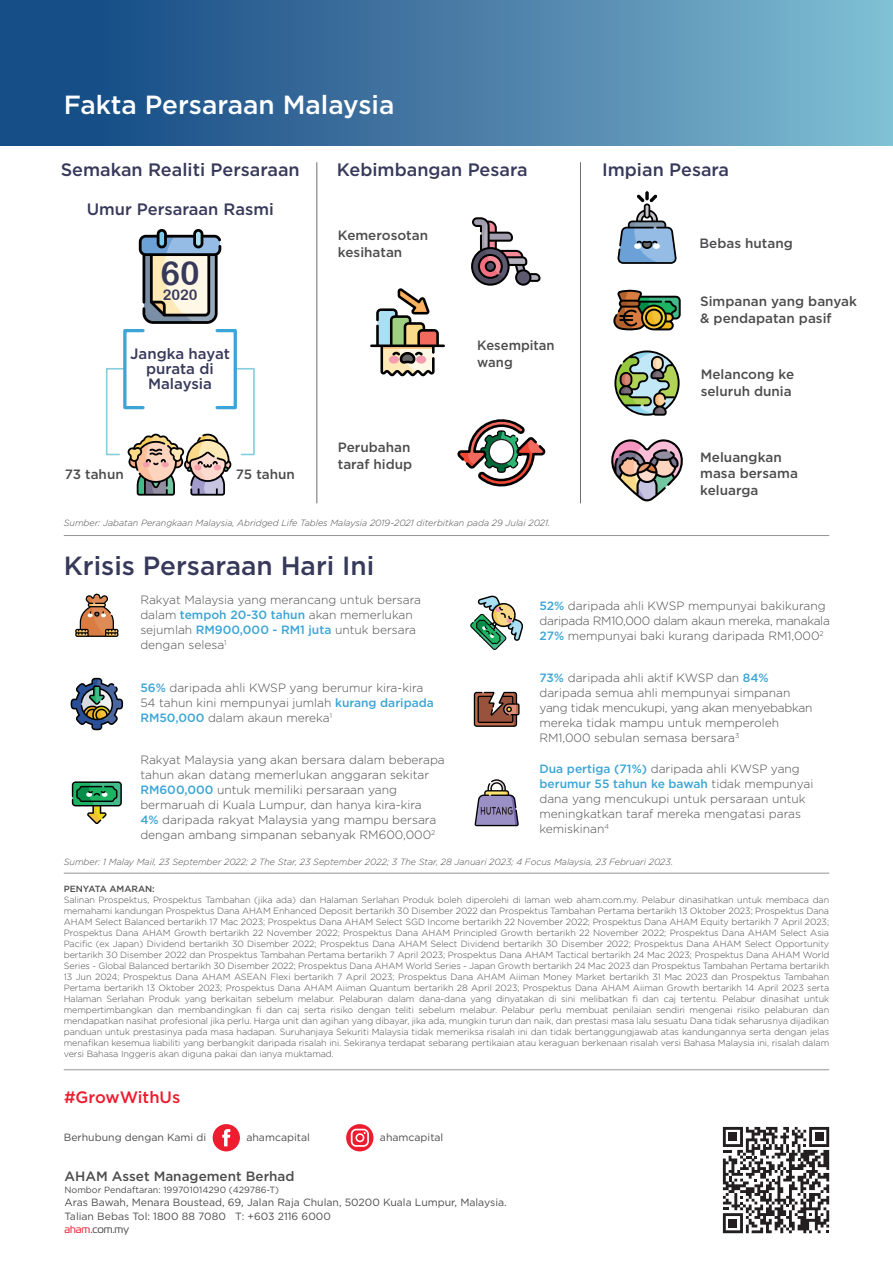
<style>
.page{position:relative;width:893px;height:1263px;background:#fff}
.page>*{position:absolute;margin:0;border:0;box-sizing:border-box;transform-origin:0 0}
.t1{font:33px "Arial Rounded MT Bold";color:#37395a}
.t2{font:500 26.25px "Gotham";color:#fff}
.t3{font:500 26.25px "Gotham";color:#37395a}
.t4{font:500 18px "Gotham";color:#37395a}
.t5{font:500 16.5px "Gotham";color:#37395a}
.t6{font:500 16.5px "Gotham";color:#ed1c2f}
.t7{font:500 15px/15px "Gotham";color:#37395a;text-align:center}
.t8{font:14.7px "Arial Rounded MT Bold";color:#37395a}
.t9{font:500 13.5px/16.5px "Gotham";color:#4d4d4f}
.t10{font:300 12px/15px "Gotham";color:#4d4d4f}
.t11{font:10.5px/13.5px "Gotham";color:#4d4d4f}
.t12{font:10.5px "Magistral";color:#4d4d4f}
.t13{font:300 9px/10.9px "Gotham";letter-spacing:-.005em;color:#4d4d4f;text-align:justify}
.t14{font:italic 300 9px "Gotham";color:#4d4d4f}
.t15{font:9px "Gotham";color:#4d4d4f}
.t16{font:500 9px "Gotham";color:#4d4d4f}
.s1{font-weight:500;color:#3ca5d5}
.s2{color:#ed1c2f}
</style>
<div class="page">
<div style="left:0;top:0;width:893px;height:145px;background:linear-gradient(to right,#0d417e,#80bad1)"></div>
<div style="left:213px;top:1124px;width:27px;height:27px;background:#ed1c2f;border-radius:50%"></div>
<svg style="left:222px;top:1129px;width:8px;height:17px"></svg>
<svg style="left:346px;top:1124px;width:27px;height:27px"></svg>
<svg style="left:351px;top:1129px;width:18px;height:18px"></svg>
<svg style="left:723px;top:1127px;width:106px;height:106px"></svg>
<hr style="left:64px;top:535px;width:765px;height:1px;background:#939598">
<hr style="left:316px;top:162px;width:1px;height:341px;background:#6d6e71">
<hr style="left:580px;top:162px;width:1px;height:341px;background:#6d6e71">
<div style="left:123px;top:329px;width:22px;height:80px;border:3px solid #3ca5d5"></div>
<div style="left:215px;top:329px;width:22px;height:80px;border:3px solid #3ca5d5"></div>
<svg style="left:105px;top:367px;width:150px;height:129px"></svg>
<svg style="left:139px;top:229px;width:82px;height:95px;background:#a6aba9"></svg>
<svg style="left:370px;top:288px;width:75px;height:88px"></svg>
<svg style="left:471px;top:217px;width:69px;height:69px"></svg>
<svg style="left:457px;top:419px;width:89px;height:68px"></svg>
<svg style="left:611px;top:439px;width:72px;height:63px"></svg>
<svg style="left:614px;top:350px;width:66px;height:66px"></svg>
<svg style="left:613px;top:289px;width:68px;height:42px"></svg>
<svg style="left:617px;top:191px;width:60px;height:73px"></svg>
<svg style="left:72px;top:781px;width:50px;height:43px"></svg>
<svg style="left:470px;top:595px;width:54px;height:55px"></svg>
<svg style="left:75px;top:594px;width:43px;height:43px"></svg>
<svg style="left:70px;top:678px;width:53px;height:52px"></svg>
<svg style="left:474px;top:692px;width:46px;height:35px;background:#865a4c"></svg>
<hr style="left:64px;top:1069px;width:765px;height:1px;background:#939598">
<hr style="left:64px;top:873px;width:765px;height:1px;background:#939598">
<svg style="left:475px;top:779px;width:44px;height:47px"></svg>
<h2 class="t2" style="left:64px;top:87px;width:332px">Fakta Persaraan Malaysia</h2>
<h3 class="t4" style="left:61px;top:158px;width:241px">Semakan Realiti Persaraan</h3>
<h3 class="t5" style="left:87px;top:199px;width:189px">Umur Persaraan Rasmi</h3>
<h1 class="t1" style="left:161px;top:254px;width:41px">60</h1>
<h3 class="t8" style="left:163px;top:286px;width:36px">2020</h3>
<h3 class="t7" style="left:130px;top:346px;width:101px">Jangka hayat purata di<br>Malaysia</h3>
<h3 class="t9" style="left:65px;top:465px;width:60px">73 tahun</h3>
<h3 class="t9" style="left:236px;top:465px;width:60px">75 tahun</h3>
<h3 class="t4" style="left:337px;top:158px;width:192px">Kebimbangan Pesara</h3>
<h3 class="t4" style="left:602px;top:158px;width:129px">Impian Pesara</h3>
<h3 class="t9" style="left:338px;top:227px;width:92px">Kemerosotan kesihatan</h3>
<h3 class="t9" style="left:338px;top:439px;width:76px">Perubahan taraf hidup</h3>
<h3 class="t9" style="left:477px;top:337px;width:79px">Kesempitan wang</h3>
<h3 class="t9" style="left:699px;top:235px;width:95px">Bebas hutang</h3>
<h3 class="t9" style="left:700px;top:293px;width:158px">Simpanan yang banyak &amp; pendapatan pasif</h3>
<h3 class="t9" style="left:701px;top:366px;width:95px">Melancong ke seluruh dunia</h3>
<h3 class="t9" style="left:700px;top:449px;width:99px">Meluangkan masa bersama keluarga</h3>
<p class="t14" style="left:64px;top:517px;width:488px">Sumber: Jabatan Perangkaan Malaysia, Abridged Life Tables Malaysia 2019-2021 diterbitkan pada 29 Julai 2021.</p>
<h2 class="t3" style="left:64px;top:548px;width:312px">Krisis Persaraan Hari Ini</h2>
<h3 class="t10" style="left:140px;top:591px;width:282px">Rakyat Malaysia yang merancang untuk bersara dalam <span class="s1">tempoh 20-30 tahun</span> akan memerlukan sejumlah <span class="s1">RM900,000 - RM1 juta</span> untuk bersara dengan selesa<sup>1</sup></h3>
<h3 class="t10" style="left:539px;top:598px;width:292px"><span class="s1">52%</span> daripada ahli KWSP mempunyai bakikurang daripada RM10,000 dalam akaun mereka, manakala<br><span class="s1">27%</span> mempunyai baki kurang daripada RM1,000<sup>2</sup></h3>
<h3 class="t10" style="left:140px;top:680px;width:295px"><span class="s1">56%</span> daripada ahli KWSP yang berumur kira-kira<br>54 tahun kini mempunyai jumlah <span class="s1">kurang daripada<br>RM50,000</span> dalam akaun mereka<sup>1</sup></h3>
<p class="t10" style="left:140px;top:752px;width:306px">Rakyat Malaysia yang akan bersara dalam beberapa tahun akan datang memerlukan anggaran sekitar <span class="s1">RM600,000</span> untuk memiliki persaraan yang bermaruah di Kuala Lumpur, dan hanya kira-kira<br><span class="s1">4%</span> daripada rakyat Malaysia yang mampu bersara dengan ambang simpanan sebanyak RM600,000<sup>2</sup></p>
<h3 class="t10" style="left:539px;top:670px;width:275px"><span class="s1">73%</span> daripada ahli aktif KWSP dan <span class="s1">84% </span>daripada semua ahli mempunyai simpanan yang tidak mencukupi, yang akan menyebabkan mereka tidak mampu untuk memperoleh RM1,000 sebulan semasa bersara<sup>3</sup></h3>
<h3 class="t10" style="left:539px;top:761px;width:275px"><span class="s1">Dua pertiga (71%)</span> daripada ahli KWSP yang <span class="s1">berumur 55 tahun ke bawah</span> tidak mempunyai dana yang mencukupi untuk persaraan untuk meningkatkan taraf mereka mengatasi paras kemiskinan<sup>4</sup></h3>
<p class="t14" style="left:64px;top:856px;width:611px">Sumber: 1 Malay Mail, 23 September 2022; 2 The Star, 23 September 2022; 3 The Star, 28 Januari 2023; 4 Focus Malaysia, 23 Februari 2023.</p>
<p class="t16" style="left:64px;top:883px;width:92px">PENYATA AMARAN:</p>
<p class="t13" style="left:64px;top:894px;width:767px">Salinan Prospektus, Prospektus Tambahan (jika ada) dan Halaman Serlahan Produk boleh diperolehi di laman web aham.com.my. Pelabur dinasihatkan untuk membaca dan memahami kandungan Prospektus Dana AHAM Enhanced Deposit bertarikh 30 Disember 2022 dan Prospektus Tambahan Pertama bertarikh 13 Oktober 2023; Prospektus Dana AHAM Select Balanced bertarikh 17 Mac 2023; Prospektus Dana AHAM Select SGD Income bertarikh 22 November 2022; Prospektus Dana AHAM Equity bertarikh 7 April 2023; Prospektus Dana AHAM Growth bertarikh 22 November 2022; Prospektus Dana AHAM Principled Growth bertarikh 22 November 2022; Prospektus Dana AHAM Select Asia Pacific (ex Japan) Dividend bertarikh 30 Disember 2022; Prospektus Dana AHAM Select Dividend bertarikh 30 Disember 2022; Prospektus Dana AHAM Select Opportunity bertarikh 30 Disember 2022 dan Prospektus Tambahan Pertama bertarikh 7 April 2023; Prospektus Dana AHAM Tactical bertarikh 24 Mac 2023; Prospektus Dana AHAM World Series - Global Balanced bertarikh 30 Disember 2022; Prospektus Dana AHAM World Series - Japan Growth bertarikh 24 Mac 2023 dan Prospektus Tambahan Pertama bertarikh 13 Jun 2024; Prospektus Dana AHAM ASEAN Flexi bertarikh 7 April 2023; Prospektus Dana AHAM Aiiman Money Market bertarikh 31 Mac 2023 dan Prospektus Tambahan Pertama bertarikh 13 Oktober 2023; Prospektus Dana AHAM Aiiman Quantum bertarikh 28 April 2023; Prospektus Dana AHAM Aiiman Growth bertarikh 14 April 2023 serta Halaman Serlahan Produk yang berkaitan sebelum melabur. Pelaburan dalam dana-dana yang dinyatakan di sini melibatkan fi dan caj tertentu. Pelabur dinasihat untuk mempertimbangkan dan membandingkan fi dan caj serta risiko dengan teliti sebelum melabur. Pelabur perlu membuat penilaian sendiri mengenai risiko pelaburan dan mendapatkan nasihat profesional jika perlu. Harga unit dan agihan yang dibayar, jika ada, mungkin turun dan naik, dan prestasi masa lalu sesuatu Dana tidak seharusnya dijadikan panduan untuk prestasinya pada masa hadapan. Suruhanjaya Sekuriti Malaysia tidak memeriksa risalah ini dan tidak bertanggungjawab atas kandungannya serta dengan jelas menafikan kesemua liabiliti yang berbangkit daripada risalah ini. Sekiranya terdapat sebarang pertikaian atau keraguan berkenaan risalah versi Bahasa Malaysia ini, risalah dalam versi Bahasa Inggeris akan diguna pakai dan ianya muktamad.</p>
<h3 class="t6" style="left:64px;top:1086px;width:118px">#GrowWithUs</h3>
<p class="t11" style="left:64px;top:1130px;width:144px">Berhubung dengan Kami di</p>
<p class="t11" style="left:246px;top:1130px;width:65px">ahamcapital</p>
<p class="t11" style="left:380px;top:1130px;width:65px">ahamcapital</p>
<h3 class="t9" style="left:64px;top:1167px;width:232px">AHAM Asset Management Berhad</h3>
<p class="t15" style="left:64px;top:1184px;width:216px">Nombor Pendaftaran: 199701014290 (429786-T)</p>
<p class="t11" style="left:64px;top:1195px;width:444px">Aras Bawah, Menara Boustead, 69, Jalan Raja Chulan, 50200 Kuala Lumpur, Malaysia.<br>Talian Bebas Tol: 1800 88 7080 T: +603 2116 6000</p>
<p class="t12" style="left:64px;top:1223px;width:66px"><span class="s2">aham</span>.com.my</p>
</div>
